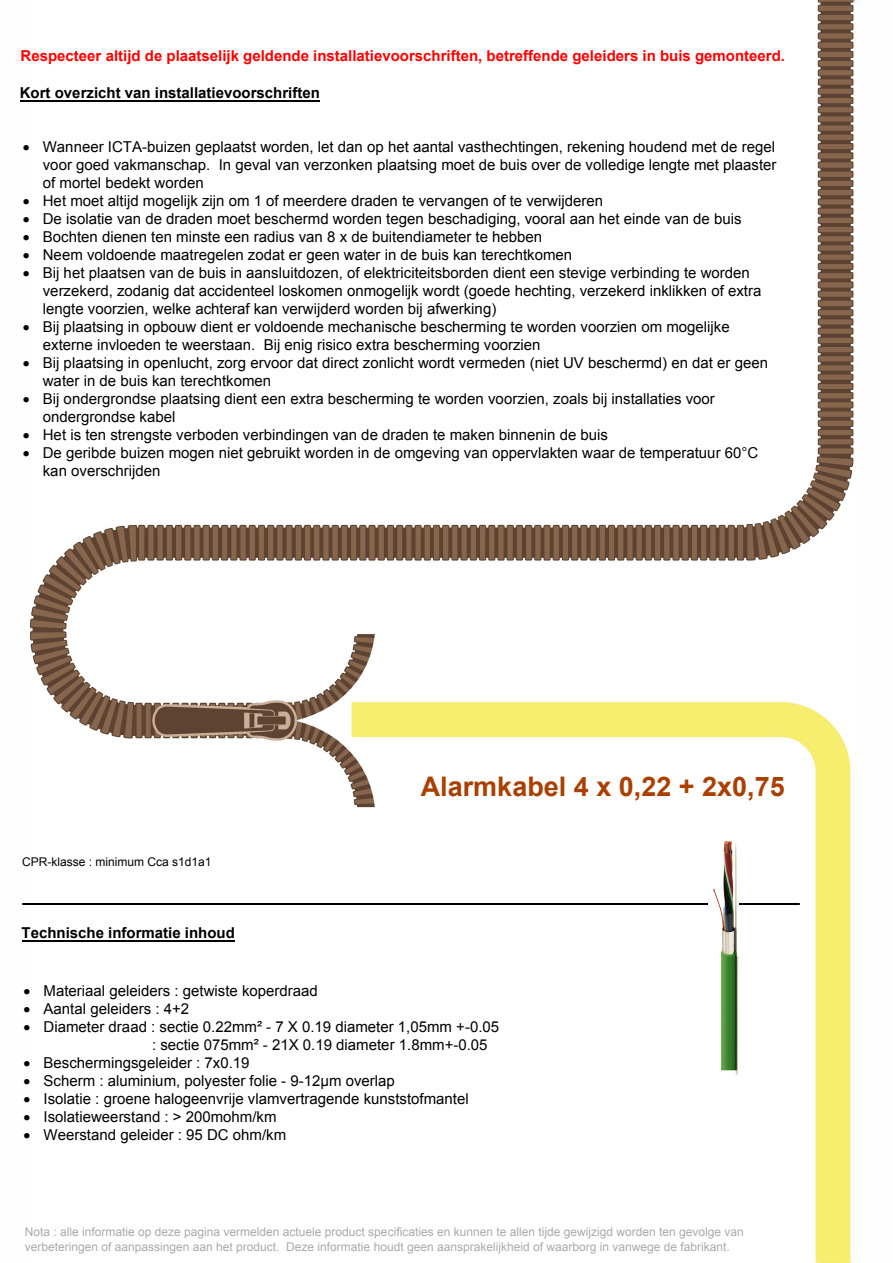
<style>
.page{position:relative;width:893px;height:1263px;background:#fff}
.page>*{position:absolute;margin:0;border:0;box-sizing:border-box;transform-origin:0 0}
.t1{font:700 27px "Arial";color:#aa4000}
.t2{font:15px/18px "Arial";color:#000}
.t3{font:700 15px "Arial";color:#f00}
.t4{font:15px "Arial";color:#000}
.t5{font:700 15px "Arial";color:#000}
.t6{font:12px/14.4px "Arial";color:#aaa}
.t7{font:12px "Arial";color:#000}
.s1{font-style:inherit}
</style>
<div class="page">
<img style="left:30px;top:0;width:824px;height:1261px">
<hr style="left:20px;top:100px;width:299px;height:1px;background:#000">
<img style="left:22px;top:903px;width:778px;height:1px">
<img style="left:708px;top:828px;width:31px;height:246px">
<hr style="left:22px;top:940px;width:213px;height:1px;background:#000">
<p class="t3" style="left:21px;top:45px;width:766px">Respecteer altijd de plaatselijk geldende installatievoorschriften, betreffende geleiders in buis gemonteerd.</p>
<p class="t5" style="left:20px;top:82px;width:302px">Kort overzicht van installatievoorschriften</p>
<p class="t2" style="left:43px;top:137px;width:735px;text-align:justify;text-indent:-20px">• Wanneer ICTA-buizen geplaatst worden, let dan op het aantal vasthechtingen, rekening houdend met de regel voor goed vakmanschap. In geval van verzonken plaatsing moet de buis over de volledige lengte met plaaster of mortel bedekt worden</p>
<p class="t2" style="left:23px;top:191px;width:582px">• Het moet altijd mogelijk zijn om 1 of meerdere draden te vervangen of <span class="s1">te</span> verwijderen</p>
<p class="t2" style="left:23px;top:209px;width:720px">• De isolatie van de draden moet beschermd worden tegen beschadiging, vooral aan het einde van de buis</p>
<p class="t2" style="left:23px;top:227px;width:521px">• Bochten dienen ten minste een radius van 8 x de buitendiameter te hebben</p>
<p class="t2" style="left:23px;top:245px;width:551px">• Neem voldoende maatregelen zodat er geen water in de buis kan terechtkomen</p>
<p class="t2" style="left:43px;top:263px;width:720px;text-indent:-20px">• Bij het plaatsen van de buis in aansluitdozen, of elektriciteitsborden dient een stevige verbinding te worden verzekerd, zodanig dat accidenteel loskomen onmogelijk wordt (goede hechting, verzekerd inklikken of extra lengte voorzien, welke achteraf kan verwijderd worden bij afwerking)</p>
<p class="t2" style="left:43px;top:317px;width:688px;text-indent:-20px">• Bij plaatsing in opbouw dient er voldoende mechanische bescherming te worden voorzien om mogelijke externe invloeden te weerstaan. Bij enig risico extra bescherming voorzien</p>
<p class="t2" style="left:43px;top:353px;width:727px;text-indent:-20px">• Bij plaatsing in openlucht, zorg ervoor dat direct zonlicht wordt vermeden (niet UV beschermd) en dat er geen water in de buis kan terechtkomen</p>
<p class="t2" style="left:43px;top:389px;width:674px;text-indent:-20px">• Bij ondergrondse plaatsing dient een extra bescherming te worden voorzien, zoals bij installaties voor ondergrondse kabel</p>
<p class="t2" style="left:23px;top:425px;width:587px">• Het is ten strengste verboden verbindingen van de draden te maken binnenin de buis</p>
<p class="t2" style="left:43px;top:443px;width:717px;text-indent:-20px">• De geribde buizen mogen niet gebruikt worden in de omgeving van oppervlakten waar de temperatuur 60°C kan overschrijden</p>
<p class="t7" style="left:22px;top:854px;width:191px">CPR-klasse : minimum Cca s1d1a1</p>
<p class="t5" style="left:22px;top:922px;width:215px">Technische informatie inhoud</p>
<h1 class="t1" style="left:421px;top:767px;width:365px">Alarmkabel 4 x 0,22 + 2x0,75</h1>
<p class="t2" style="left:24px;top:982px;width:296px">• Materiaal geleiders : getwiste koperdraad</p>
<p class="t2" style="left:24px;top:1000px;width:167px">• Aantal geleiders : <span class="s1">4+2</span></p>
<p class="t2" style="left:24px;top:1018px;width:477px">• Diameter <span class="s1">draad</span> : sectie 0.22mm² - 7 X 0.19 diameter 1,05mm +-0.05</p>
<p class="t2" style="left:24px;top:1054px;width:227px">• Beschermingsgeleider : 7x0.19</p>
<p class="t2" style="left:24px;top:1072px;width:373px">• Scherm : aluminium, polyester folie - 9-12µm overlap</p>
<p class="t2" style="left:24px;top:1090px;width:447px">• Isolatie : groene halogeenvrije vlamvertragende kunststofmantel</p>
<p class="t4" style="left:24px;top:1107px;width:255px">• Isolatieweerstand : &gt; 200mohm/km</p>
<p class="t4" style="left:24px;top:1125px;width:264px">• Weerstand geleider : 95 DC ohm/km</p>
<p class="t4" style="left:152px;top:1035px;width:337px">: sectie 075mm² - 21X 0.19 diameter 1.8mm+-0.05</p>
<p class="t6" style="left:25px;top:1225px;width:721px">Nota : alle informatie op deze pagina vermelden actuele product specificaties en kunnen te allen tijde gewijzigd worden ten gevolge van verbeteringen of aanpassingen aan het product. Deze informatie houdt geen aansprakelijkheid of waarborg in vanwege de fabrikant.</p>
</div>
